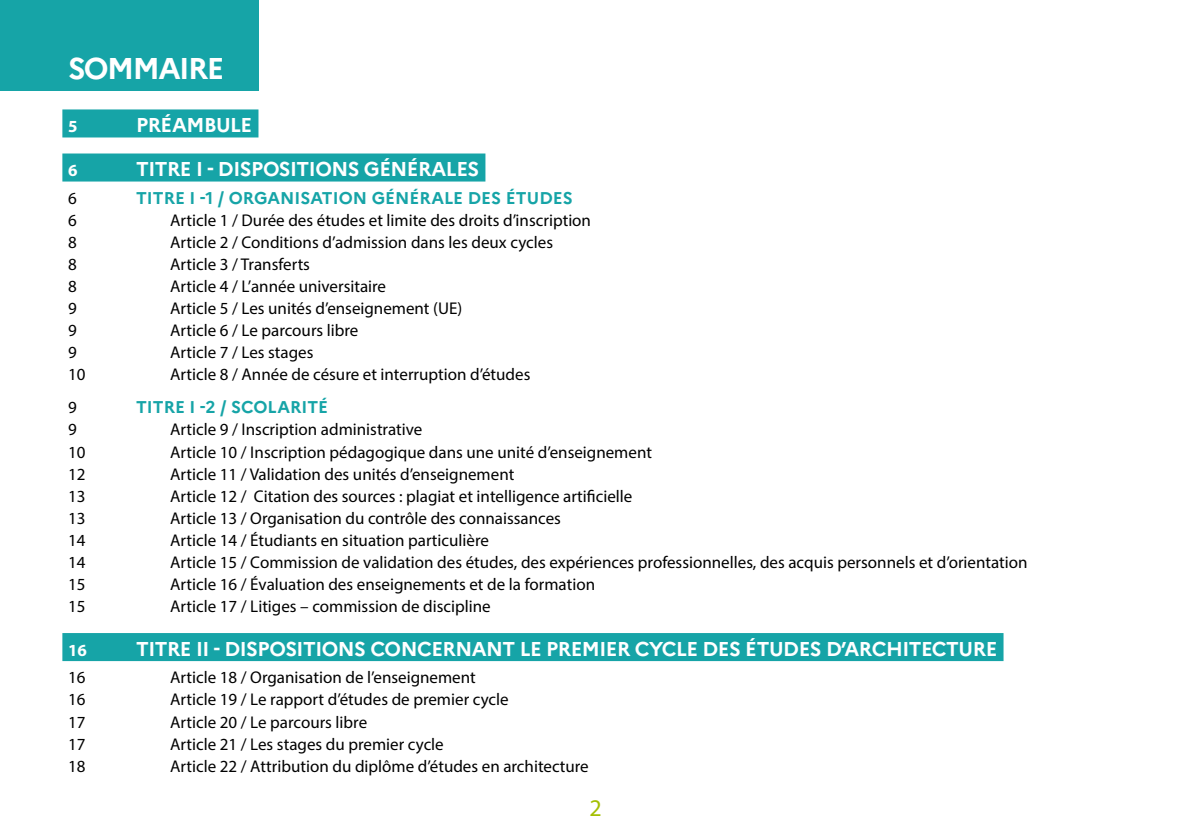
<style>
.page{position:relative;width:1191px;height:840px;background:#fff}
.page>*{position:absolute;margin:0;border:0;box-sizing:border-box;transform-origin:0 0}
.t1{font:700 30px "Marianne";letter-spacing:-.05em;color:#fff}
.t2{font:24px "Myriad Pro";color:#a4bf03}
.t3{font:700 20px "Marianne";letter-spacing:-.025em;color:#fff}
.t4{font:17px "Myriad Pro";color:#000}
.t5{font:700 17px "Marianne";color:#16a4a7}
.t6{font:700 17px "Myriad Pro";color:#fff}
</style>
<div class="page">
<div style="left:0;top:0;width:259px;height:91px;background:#16a4a7"></div>
<div style="left:62px;top:109px;width:196px;height:28px;background:#16a4a7"></div>
<div style="left:62px;top:153px;width:423px;height:28px;background:#16a4a7"></div>
<div style="left:62px;top:632px;width:941px;height:28px;background:#16a4a7"></div>
<h1 class="t1" style="left:68px;top:50px;width:158px">SOMMAIRE</h1>
<p class="t6" style="left:68px;top:115px;width:11px">5</p>
<p class="t3" style="left:136px;top:113px;width:118px">PRÉAMBULE</p>
<p class="t6" style="left:68px;top:159px;width:11px">6</p>
<p class="t3" style="left:136px;top:157px;width:345px">TITRE I - DISPOSITIONS GÉNÉRALES</p>
<p class="t4" style="left:68px;top:188px;width:10px">6</p>
<p class="t5" style="left:136px;top:187px;width:438px">TITRE I -1 / ORGANISATION GÉNÉRALE DES ÉTUDES</p>
<p class="t4" style="left:68px;top:209px;width:10px">6</p>
<p class="t4" style="left:170px;top:209px;width:422px">Article 1 / Durée des études et limite des droits d’inscription</p>
<p class="t4" style="left:68px;top:231px;width:10px">8</p>
<p class="t4" style="left:170px;top:231px;width:384px">Article 2 / Conditions d’admission dans les deux cycles</p>
<p class="t4" style="left:68px;top:253px;width:10px">8</p>
<p class="t4" style="left:170px;top:253px;width:141px">Article 3 / Transferts</p>
<p class="t4" style="left:68px;top:275px;width:10px">8</p>
<p class="t4" style="left:170px;top:275px;width:217px">Article 4 / L’année universitaire</p>
<p class="t4" style="left:68px;top:297px;width:10px">9</p>
<p class="t4" style="left:170px;top:297px;width:293px">Article 5 / Les unités d’enseignement (UE)</p>
<p class="t4" style="left:68px;top:319px;width:10px">9</p>
<p class="t4" style="left:170px;top:319px;width:190px">Article 6 / Le parcours libre</p>
<p class="t4" style="left:68px;top:341px;width:10px">9</p>
<p class="t4" style="left:170px;top:341px;width:145px">Article 7 / Les stages</p>
<p class="t4" style="left:68px;top:363px;width:19px">10</p>
<p class="t4" style="left:170px;top:363px;width:362px">Article 8 / Année de césure et interruption d’études</p>
<p class="t4" style="left:68px;top:397px;width:10px">9</p>
<p class="t5" style="left:136px;top:397px;width:193px">TITRE I -2 / SCOLARITÉ</p>
<p class="t4" style="left:68px;top:419px;width:10px">9</p>
<p class="t4" style="left:170px;top:419px;width:254px">Article 9 / Inscription administrative</p>
<p class="t4" style="left:68px;top:441px;width:19px">10</p>
<p class="t4" style="left:170px;top:441px;width:483px">Article 10 / Inscription pédagogique dans une unité d’enseignement</p>
<p class="t4" style="left:68px;top:463px;width:19px">12</p>
<p class="t4" style="left:170px;top:463px;width:346px">Article 11 / Validation des unités d’enseignement</p>
<p class="t4" style="left:68px;top:485px;width:19px">13</p>
<p class="t4" style="left:170px;top:485px;width:464px">Article 12 / Citation des sources : plagiat et intelligence artificielle</p>
<p class="t4" style="left:68px;top:507px;width:19px">13</p>
<p class="t4" style="left:170px;top:507px;width:392px">Article 13 / Organisation du contrôle des connaissances</p>
<p class="t4" style="left:68px;top:529px;width:19px">14</p>
<p class="t4" style="left:170px;top:529px;width:320px">Article 14 / Étudiants en situation particulière</p>
<p class="t4" style="left:68px;top:551px;width:19px">14</p>
<p class="t4" style="left:170px;top:551px;width:859px">Article 15 / Commission de validation des études, des expériences professionnelles, des acquis personnels et d’orientation</p>
<p class="t4" style="left:68px;top:573px;width:19px">15</p>
<p class="t4" style="left:170px;top:573px;width:426px">Article 16 / Évaluation des enseignements et de la formation</p>
<p class="t4" style="left:68px;top:595px;width:19px">15</p>
<p class="t4" style="left:170px;top:595px;width:322px">Article 17 / Litiges – commission de discipline</p>
<p class="t6" style="left:68px;top:638px;width:20px">16</p>
<p class="t3" style="left:136px;top:636px;width:862px">TITRE II - DISPOSITIONS CONCERNANT LE PREMIER CYCLE DES ÉTUDES D’ARCHITECTURE</p>
<p class="t4" style="left:68px;top:667px;width:19px">16</p>
<p class="t4" style="left:170px;top:667px;width:307px">Article 18 / Organisation de l’enseignement</p>
<p class="t4" style="left:68px;top:689px;width:19px">16</p>
<p class="t4" style="left:170px;top:689px;width:340px">Article 19 / Le rapport d’études de premier cycle</p>
<p class="t4" style="left:68px;top:711px;width:19px">17</p>
<p class="t4" style="left:170px;top:711px;width:198px">Article 20 / Le parcours libre</p>
<p class="t4" style="left:68px;top:733px;width:19px">17</p>
<p class="t4" style="left:170px;top:733px;width:275px">Article 21 / Les stages du premier cycle</p>
<p class="t4" style="left:68px;top:755px;width:19px">18</p>
<p class="t4" style="left:170px;top:755px;width:420px">Article 22 / Attribution du diplôme d’études en architecture</p>
<h2 class="t2" style="left:589px;top:792px;width:14px">2</h2>
</div>
